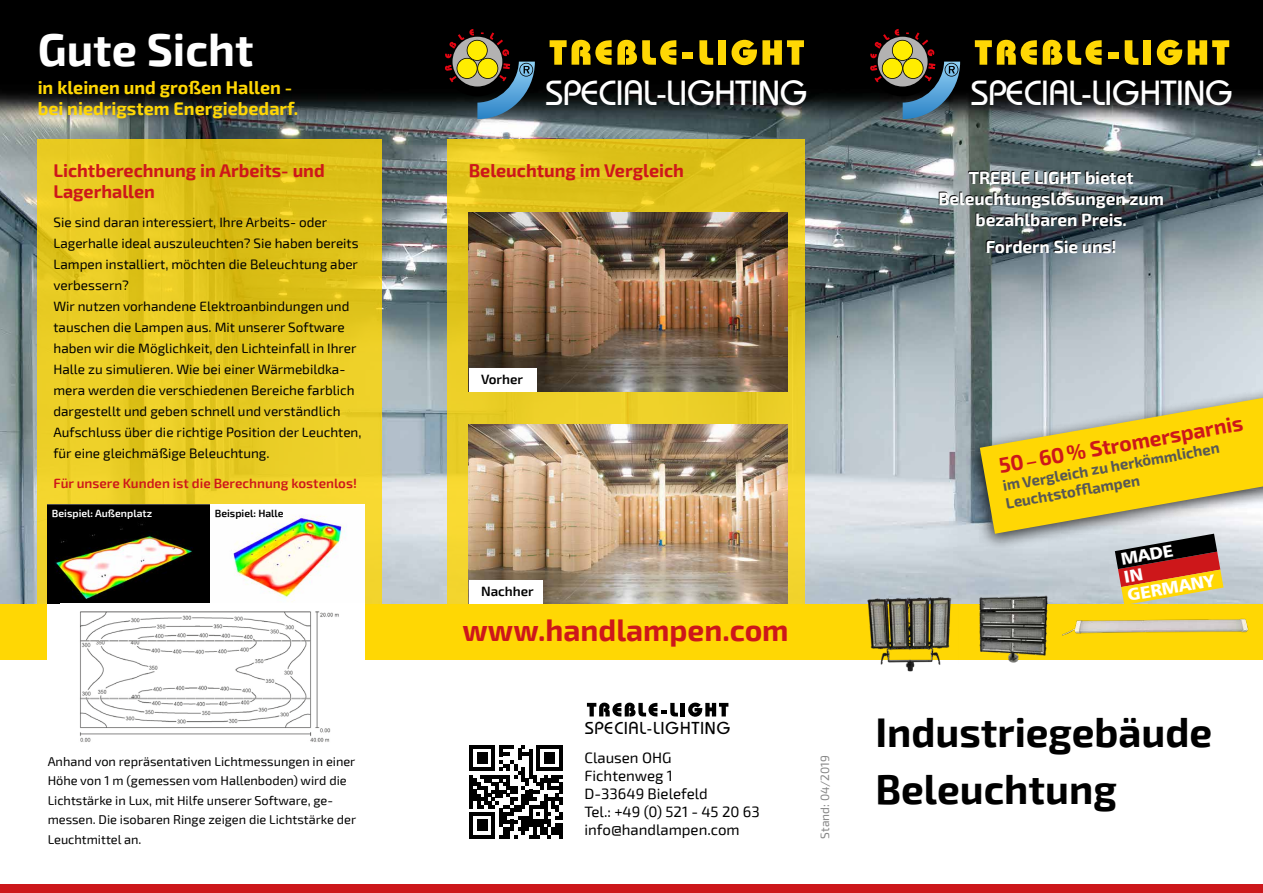
<style>
.page{position:relative;width:1263px;height:893px;background:#fff}
.page>*{position:absolute;margin:0;border:0;box-sizing:border-box;transform-origin:0 0}
.t1{font:700 45px "Exo 2";color:#fff}
.t2{font:700 40.5px/57px "Exo 2";color:#000}
.t3{font:34.8px "Bauhaus";color:#fff}
.t4{font:700 30px "Exo 2";color:#cd171a}
.t5{font:700 21px "Exo 2";color:#cd171a}
.t6{font:700 18px/21px "Exo 2";color:#cd171a}
.t7{font:700 18px/21px "Exo 2";color:#ffd704}
.t8{font:700 17.25px/21px "Exo 2";color:#fff;text-align:center}
.t9{font:17.25px "Bauhaus";letter-spacing:.06em;color:#000}
.t10{font:17.25px/18.3px "Humanist 777 BT Black B";color:#fff}
.t11{font:15px/18px "Exo 2";color:#000}
.t12{font:700 15px/18px "Exo 2";color:#575756}
.t13{font:13.5px/21px "Exo 2";color:#000}
.t14{font:600 13.5px "Exo 2";color:#cd171a}
.t15{font:600 13.5px "Exo 2";color:#000}
.t16{font:12.75px/19.5px "Exo 2";color:#000}
.t17{font:12px "Exo 2";color:#878787}
.t18{font:600 10.5px "Exo 2";color:#fff}
.t19{font:600 10.5px "Exo 2";color:#000}
.s1{font-family:"Myriad Pro";font-weight:600}
</style>
<div class="page">
<img style="left:0;top:0;width:1263px;height:604px">
<svg style="left:447px;top:139px;width:357px;height:465px;background:#e4c723"></svg>
<svg style="left:38px;top:139px;width:344px;height:465px;background:#e5c821"></svg>
<div style="left:0;top:884px;width:1263px;height:9px;background:#cd171a"></div>
<svg style="left:730px;top:40px;width:74px;height:26px;background:#907902"></svg>
<svg style="left:699px;top:40px;width:14px;height:25px"></svg>
<svg style="left:550px;top:40px;width:126px;height:25px;background:#937b02"></svg>
<div style="left:718px;top:40px;width:8px;height:25px;background:#ffd704"></div>
<div style="left:683px;top:53px;width:10px;height:6px;background:#ffd704"></div>
<svg style="left:445px;top:29px;width:90px;height:90px;background:#4b503f"></svg>
<div style="left:0;top:604px;width:1263px;height:56px;background:#ffd704"></div>
<svg style="left:1155px;top:40px;width:27px;height:26px"></svg>
<svg style="left:975px;top:40px;width:62px;height:25px;background:#988002"></svg>
<svg style="left:1188px;top:40px;width:41px;height:25px"></svg>
<svg style="left:1125px;top:40px;width:13px;height:25px"></svg>
<svg style="left:1043px;top:40px;width:58px;height:25px"></svg>
<div style="left:1143px;top:40px;width:8px;height:25px;background:#ffd704"></div>
<div style="left:1108px;top:53px;width:10px;height:6px;background:#ffd704"></div>
<svg style="left:870px;top:29px;width:90px;height:90px;background:#4d5141"></svg>
<svg style="left:469px;top:745px;width:93px;height:93px"></svg>
<svg style="left:688px;top:703px;width:40px;height:14px"></svg>
<hr style="left:681px;top:703px;width:4px;height:13px;background:#000">
<svg style="left:587px;top:703px;width:91px;height:13px"></svg>
<img style="left:469px;top:212px;width:319px;height:179px">
<img style="left:469px;top:425px;width:319px;height:179px">
<img style="left:48px;top:505px;width:162px;height:99px">
<div style="left:210px;top:505px;width:155px;height:99px;background:#fff"></div>
<img style="left:233px;top:515px;width:112px;height:87px">
<div style="left:48px;top:604px;width:317px;height:139px;background:#fff"></div>
<img style="left:80px;top:611px;width:259px;height:131px">
<div style="left:469px;top:368px;width:67px;height:23px;background:#fff"></div>
<div style="left:469px;top:580px;width:73px;height:24px;background:#fff"></div>
<img style="left:1063px;top:618px;width:186px;height:18px">
<img style="left:845px;top:593px;width:113px;height:79px">
<img style="left:958px;top:587px;width:90px;height:76px">
<div style="left:965px;top:370px;width:298px;height:181px;background:#000;opacity:.75"></div>
<svg style="left:980px;top:398px;width:283px;height:207px;background:#d5c165"></svg>
<h1 class="t1" style="left:38px;top:23px;width:217px">Gute Sicht</h1>
<h3 class="t7" style="left:38px;top:78px;width:262px">in kleinen und großen Hallen - bei niedrigstem Energiebedarf.</h3>
<h3 class="t3" style="left:546px;top:72px;width:263px">SPECIAL-LIGHTING</h3>
<h3 class="t3" style="left:971px;top:72px;width:263px">SPECIAL-LIGHTING</h3>
<h3 class="t6" style="left:53px;top:160px;width:273px">Lichtberechnung in Arbeits- und<br>Lagerhallen</h3>
<p class="t13" style="left:53px;top:212px;width:310px">Sie sind daran interessiert, Ihre Arbeits- oder Lagerhalle ideal auszuleuchten? Sie haben bereits Lampen installiert, möchten die Beleuchtung aber verbessern?<br>Wir nutzen vorhandene Elektroanbindungen und tauschen die Lampen aus. Mit unserer Software haben wir die Möglichkeit, den Lichteinfall in Ihrer Halle zu simulieren. Wie bei einer Wärmebildka&shy;mera werden die verschiedenen Bereiche farblich dargestellt und geben schnell und verständlich Aufschluss über die richtige Position der Leuchten, für eine gleichmäßige Beleuchtung.</p>
<p class="t14" style="left:53px;top:475px;width:305px">Für unsere Kunden ist die Berechnung kostenlos!</p>
<p class="t18" style="left:52px;top:507px;width:102px">Beispiel: Außenplatz</p>
<p class="t19" style="left:215px;top:507px;width:70px">Beispiel: Halle</p>
<p class="t16" style="left:48px;top:752px;width:310px">Anhand von repräsentativen Lichtmessungen in einer Höhe von 1 m (gemessen vom Hallenboden) wird die Lichtstärke in Lux, mit Hilfe unserer Software, ge&shy;messen. Die isobaren Ringe zeigen die Lichtstärke der Leuchtmittel an.</p>
<h3 class="t6" style="left:469px;top:160px;width:217px">Beleuchtung im Vergleich</h3>
<p class="t15" style="left:481px;top:371px;width:44px">Vorher</p>
<p class="t15" style="left:481px;top:583px;width:54px">Nachher</p>
<h3 class="t4" style="left:462px;top:612px;width:328px">www.handlampen.com</h3>
<p class="t8" style="left:938px;top:168px;width:227px">TREBLE LIGHT bietet<br>Beleuchtungslösungen zum bezahlbaren Preis.</p>
<p class="t8" style="left:986px;top:237px;width:132px">Fordern Sie uns!</p>
<h3 class="t5" style="left:997px;top:454px;width:249px;rotate:-10deg">50<span class="s1">–</span>60% Stromersparnis</h3>
<p class="t12" style="left:1001px;top:477px;width:221px;rotate:-10deg">im Vergleich zu herkömmlichen<br>Leuchtstoffl ampen</p>
<p class="t10" style="left:1119px;top:550px;width:90px;rotate:-10deg">MADE<br>IN<br>GERMANY</p>
<p class="t9" style="left:585px;top:717px;width:147px">SPECIAL-LIGHTING</p>
<h2 class="t2" style="left:875px;top:705px;width:338px">Industriegebäude<br>Beleuchtung</h2>
<p class="t11" style="left:584px;top:749px;width:177px">Clausen OHG<br>Fichtenweg 1<br>D-33649 Bielefeld<br>Tel.: +49 (0) 521 - 45 20 63 info@handlampen.com</p>
<p class="t17" style="left:818px;top:838px;width:85px;rotate:-90deg">Stand: 04/2019</p>
</div>
